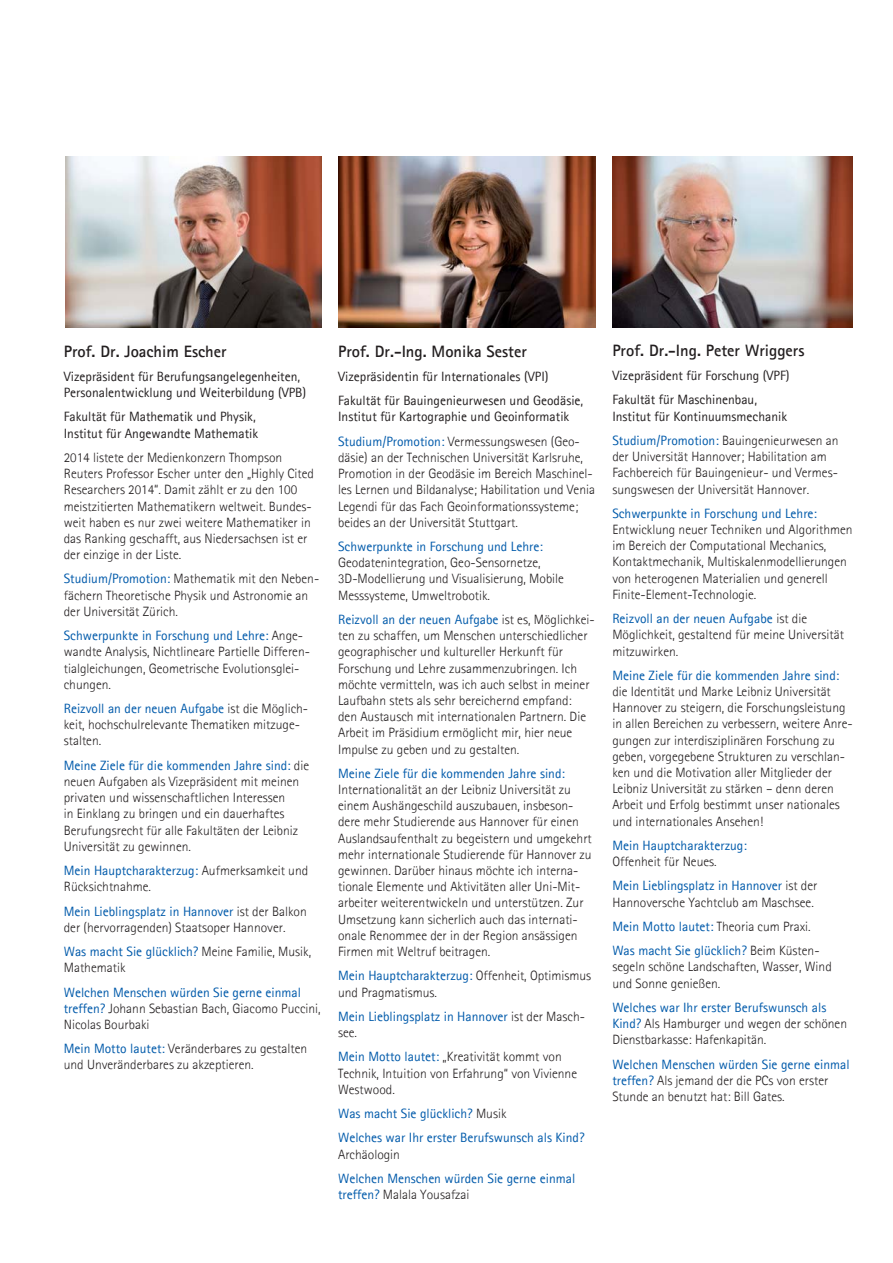
<style>
.page{position:relative;width:893px;height:1263px;background:#fff}
.page>*{position:absolute;margin:0;border:0;box-sizing:border-box;transform-origin:0 0}
.t1{font:700 16.5px "Agfa Rotis Sans Serif";color:#231f20}
.t2{font:300 13.5px/16.2px "Agfa Rotis Sans Serif";color:#231f20}
.t3{font:13.5px/24.3px "Agfa Rotis Sans Serif";color:#231f20}
.t4{font:13.5px/16.2px "Agfa Rotis Sans Serif";color:#005aaa}
.s1{font-weight:400;color:#005aaa}
.s2{color:#005aaa}
.s3{font-weight:300}
.s4{font-weight:300;color:#231f20}
</style>
<div class="page">
<img style="left:612px;top:157px;width:241px;height:170px">
<img style="left:65px;top:157px;width:256px;height:170px">
<img style="left:338px;top:157px;width:257px;height:171px">
<p class="t1" style="left:64px;top:341px;width:164px">Prof. Dr. Joachim Escher</p>
<p class="t3" style="left:64px;top:368px;width:244px;line-height:16.2px">Vizepräsident für Berufungsangelegenheiten,<br>Personalentwicklung und Weiterbildung (VPB)</p>
<p class="t3" style="left:64px;top:409px;width:196px;line-height:16.2px">Fakultät für Mathematik und Physik,<br>Institut für Angewandte Mathematik</p>
<p class="t2" style="left:64px;top:449px;width:252px">2014 listete der Medienkonzern Thompson Reuters Professor Escher unter den „Highly Cited Researchers 2014“. Damit zählt er zu den 100 meistzitierten Mathematikern weltweit. Bundes&shy;weit haben es nur zwei weitere Mathematiker in das Ranking geschafft, aus Niedersachsen ist er der einzige in der Liste.</p>
<p class="t2" style="left:64px;top:571px;width:257px"><span class="s1">Studium/Promotion:</span> Mathematik mit den Neben&shy;fächern Theoretische Physik und Astronomie an der Universität Zürich.</p>
<p class="t2" style="left:64px;top:627px;width:248px"><span class="s1">Schwerpunkte in Forschung und Lehre:</span> Ange&shy;wandte Analysis, Nichtlineare Partielle Differen&shy;tialgleichungen, Geometrische Evolutionsglei&shy;chungen.</p>
<p class="t2" style="left:64px;top:700px;width:246px"><span class="s1">Reizvoll an der neuen Aufgabe</span> ist die Möglich&shy;keit, hochschulrelevante Thematiken mitzuge&shy;stalten.</p>
<p class="t2" style="left:64px;top:757px;width:247px"><span class="s1">Meine Ziele für die kommenden Jahre sind:</span> die neuen Aufgaben als Vizepräsident mit meinen privaten und wissenschaftlichen Interessen<br>in Einklang zu bringen und ein dauerhaftes Berufungsrecht für alle Fakultäten der Leibniz Universität zu gewinnen.</p>
<p class="t2" style="left:64px;top:862px;width:246px"><span class="s1">Mein Hauptcharakterzug:</span> Aufmerksamkeit und<br>Rücksichtnahme.</p>
<p class="t2" style="left:64px;top:903px;width:244px"><span class="s1">Mein Lieblingsplatz in Hannover</span> ist der Balkon der (hervorragenden) Staatsoper Hannover.</p>
<p class="t2" style="left:64px;top:943px;width:249px"><span class="s1">Was macht Sie glücklich?</span> Meine Familie, Musik,<br>Mathematik</p>
<p class="t2" style="left:64px;top:984px;width:258px"><span class="s1">Welchen Menschen würden Sie gerne einmal treffen?</span> Johann Sebastian Bach, Giacomo Puccini,<br>Nicolas Bourbaki</p>
<p class="t2" style="left:64px;top:1040px;width:245px"><span class="s1">Mein Motto lautet:</span> Veränderbares zu gestalten und Unveränderbares zu akzeptieren.</p>
<p class="t1" style="left:338px;top:341px;width:190px">Prof. Dr.-Ing. Monika Sester</p>
<p class="t3" style="left:338px;top:364px;width:247px">Vizepräsidentin für Internationales (VPI)<br>Fakultät für Bauingenieurwesen und Geodäsie,</p>
<p class="t3" style="left:338px;top:405px;width:243px">Institut für Kartographie und Geoinformatik<br><span class="s2">Studium/Promotion:</span> <span class="s3">Vermessungswesen (Geo-</span></p>
<p class="t2" style="left:338px;top:449px;width:258px">däsie) an der Technischen Universität Karlsruhe, Promotion in der Geodäsie im Bereich Maschinel&shy;les Lernen und Bildanalyse; Habilitation und Venia Legendi für das Fach Geoinformationssysteme; beides an der Universität Stuttgart.</p>
<p class="t4" style="left:338px;top:538px;width:206px">Schwerpunkte in Forschung und Lehre:</p>
<p class="t2" style="left:338px;top:555px;width:227px">Geodatenintegration, Geo-Sensornetze,<br>3D-Modellierung und Visualisierung, Mobile<br>Messsysteme, Umweltrobotik.</p>
<p class="t2" style="left:338px;top:611px;width:258px"><span class="s1">Reizvoll an der neuen Aufgabe</span> ist es, Möglichkei&shy;ten zu schaffen, um Menschen unterschiedlicher geographischer und kultureller Herkunft für Forschung und Lehre zusammenzubringen. Ich möchte vermitteln, was ich auch selbst in meiner Laufbahn stets als sehr bereichernd empfand:<br>den Austausch mit internationalen Partnern. Die Arbeit im Präsidium ermöglicht mir, hier neue Impulse zu geben und zu gestalten.</p>
<p class="t4" style="left:338px;top:765px;width:228px">Meine Ziele für die kommenden Jahre sind:</p>
<p class="t2" style="left:338px;top:781px;width:255px">Internationalität an der Leibniz Universität zu einem Aushängeschild auszubauen, insbeson&shy;dere mehr Studierende aus Hannover für einen Auslandsaufenthalt zu begeistern und umgekehrt mehr internationale Studierende für Hannover zu gewinnen. Darüber hinaus möchte ich interna&shy;tionale Elemente und Aktivitäten aller Uni-Mit&shy;arbeiter weiterentwickeln und unterstützen. Zur Umsetzung kann sicherlich auch das internati&shy;onale Renommee der in der Region ansässigen Firmen mit Weltruf beitragen.</p>
<p class="t2" style="left:338px;top:968px;width:255px"><span class="s1">Mein Hauptcharakterzug:</span> Offenheit, Optimismus und Pragmatismus.</p>
<p class="t4" style="left:338px;top:1008px;width:248px">Mein Lieblingsplatz in Hannover <span class="s4">ist der Masch&shy;see.</span></p>
<p class="t2" style="left:338px;top:1049px;width:240px"><span class="s1">Mein Motto lautet:</span> „Kreativität kommt von<br>Technik, Intuition von Erfahrung“ von Vivienne<br>Westwood.</p>
<p class="t4" style="left:338px;top:1101px;width:248px;line-height:24.3px">Was macht Sie glücklich? <span class="s4">Musik<br></span>Welches war Ihr erster Berufswunsch als Kind?</p>
<p class="t2" style="left:338px;top:1146px;width:63px">Archäologin</p>
<p class="t4" style="left:338px;top:1170px;width:239px">Welchen Menschen würden Sie gerne einmal treffen? <span class="s4">Malala Yousafzai</span></p>
<p class="t1" style="left:612px;top:340px;width:194px">Prof. Dr.-Ing. Peter Wriggers</p>
<p class="t3" style="left:612px;top:363px;width:179px">Vizepräsident für Forschung (VPF)<br>Fakultät für Maschinenbau,</p>
<p class="t3" style="left:612px;top:404px;width:228px">Institut für Kontinuumsmechanik<br><span class="s2">Studium/Promotion:</span> <span class="s3">Bauingenieurwesen an</span></p>
<p class="t2" style="left:612px;top:448px;width:227px">der Universität Hannover; Habilitation am<br>Fachbereich für Bauingenieur- und Vermes&shy;sungswesen der Universität Hannover.</p>
<p class="t4" style="left:612px;top:505px;width:206px">Schwerpunkte in Forschung und Lehre:</p>
<p class="t2" style="left:612px;top:521px;width:242px">Entwicklung neuer Techniken und Algorithmen im Bereich der Computational Mechanics, Kontaktmechanik, Multiskalenmodellierungen von heterogenen Materialien und generell Finite-Element-Technologie.</p>
<p class="t2" style="left:612px;top:610px;width:233px"><span class="s1">Reizvoll an der neuen Aufgabe</span> ist die<br>Möglichkeit, gestaltend für meine Universität mitzuwirken.</p>
<p class="t4" style="left:612px;top:667px;width:228px">Meine Ziele für die kommenden Jahre sind:</p>
<p class="t2" style="left:612px;top:683px;width:242px">die Identität und Marke Leibniz Universität Hannover zu steigern, die Forschungsleistung in allen Bereichen zu verbessern, weitere Anre&shy;gungen zur interdisziplinären Forschung zu geben, vorgegebene Strukturen zu verschlan&shy;ken und die Motivation aller Mitglieder der Leibniz Universität zu stärken – denn deren Arbeit und Erfolg bestimmt unser nationales und internationales Ansehen!</p>
<p class="t4" style="left:612px;top:837px;width:136px">Mein Hauptcharakterzug:</p>
<p class="t4" style="left:612px;top:849px;width:206px;line-height:24.3px"><span class="s4">Offenheit für Neues.<br></span>Mein Lieblingsplatz in Hannover <span class="s4">ist der</span></p>
<p class="t2" style="left:612px;top:890px;width:209px;line-height:24.3px">Hannoversche Yachtclub am Maschsee.<br><span class="s1">Mein Motto lautet:</span> Theoria cum Praxi.<br><span class="s1">Was macht Sie glücklich?</span> Beim Küsten-</p>
<p class="t2" style="left:612px;top:959px;width:221px">segeln schöne Landschaften, Wasser, Wind und Sonne genießen.</p>
<p class="t2" style="left:612px;top:999px;width:236px"><span class="s1">Welches war Ihr erster Berufswunsch als<br>Kind?</span> Als Hamburger und wegen der schönen<br>Dienstbarkasse: Hafenkapitän.</p>
<p class="t2" style="left:612px;top:1056px;width:239px"><span class="s1">Welchen Menschen würden Sie gerne einmal treffen?</span> Als jemand der die PCs von erster<br>Stunde an benutzt hat: Bill Gates.</p>
</div>
